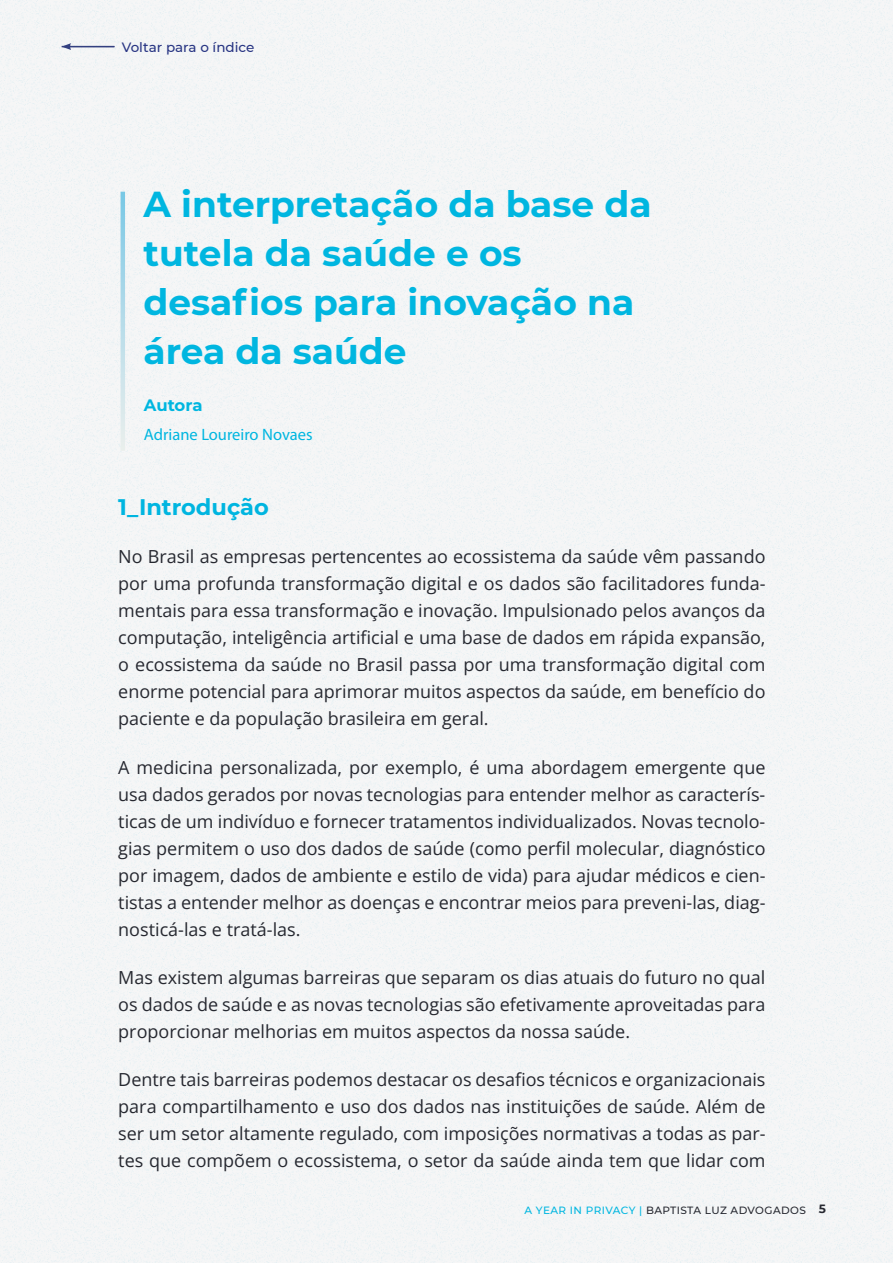
<style>
.page{position:relative;width:893px;height:1263px;background:#fff}
.page>*{position:absolute;margin:0;border:0;box-sizing:border-box;transform-origin:0 0}
.t1{font:700 36px/49.2px "Montserrat";color:#00b6e0}
.t2{font:700 22.5px "Montserrat";color:#00b5e0}
.t3{font:800 18px/27px "Open Sans";color:#262830;text-align:justify}
.t4{font:16.5px "Myriad Pro";color:#00b6e0}
.t5{font:700 16.5px "Montserrat";letter-spacing:-.005em;color:#00b6e0}
.t6{font:500 13.5px "Montserrat";color:#283583}
.t7{font:500 10.5px "Montserrat";letter-spacing:.04em;color:#262830}
.s1{color:#00b6e0}
.s2{font-weight:700;font-size:12px}
</style>
<div class="page">
<div style="left:0;top:0;width:733px;height:1263px;background:#f4f5f6"></div>
<div style="left:733px;top:0;width:160px;height:1263px;background:#f4f5f6"></div>
<div style="left:0;top:0;width:347px;height:144px;background:#f4f5f6"></div>
<svg style="left:62px;top:43px;width:9px;height:7px"></svg>
<hr style="left:62px;top:46px;width:52px;height:1px;background:#334080">
<svg style="left:121px;top:192px;width:4px;height:259px"></svg>
<p class="t6" style="left:122px;top:38px;width:134px">Voltar para o índice</p>
<h1 class="t1" style="left:144px;top:177px;width:510px">A interpretação da base da tutela da saúde e os desafios para inovação na área da saúde</h1>
<p class="t5" style="left:144px;top:394px;width:60px">Autora</p>
<p class="t4" style="left:144px;top:424px;width:170px">Adriane Loureiro Novaes</p>
<p class="t2" style="left:118px;top:491px;width:152px">1_Introdução</p>
<p class="t3" style="left:118px;top:543px;width:649px">No Brasil as empresas pertencentes ao ecossistema da saúde vêm passando por uma profunda transformação digital e os dados são facilitadores funda&shy;mentais para essa transformação e inovação. Impulsionado pelos avanços da computação, inteligência artificial e uma base de dados em rápida expansão, o ecossistema da saúde no Brasil passa por uma transformação digital com enorme potencial para aprimorar muitos aspectos da saúde, em benefício do paciente e da população brasileira em geral.</p>
<p class="t3" style="left:118px;top:753px;width:649px">A medicina personalizada, por exemplo, é uma abordagem emergente que usa dados gerados por novas tecnologias para entender melhor as caracterís&shy;ticas de um indivíduo e fornecer tratamentos individualizados. Novas tecnolo&shy;gias permitem o uso dos dados de saúde (como perfil molecular, diagnóstico por imagem, dados de ambiente e estilo de vida) para ajudar médicos e cien&shy;tistas a entender melhor as doenças e encontrar meios para preveni-las, diag&shy;nosticá-las e tratá-las.</p>
<p class="t3" style="left:118px;top:963px;width:649px">Mas existem algumas barreiras que separam os dias atuais do futuro no qual os dados de saúde e as novas tecnologias são efetivamente aproveitadas para proporcionar melhorias em muitos aspectos da nossa saúde.</p>
<p class="t3" style="left:118px;top:1066px;width:649px">Dentre tais barreiras podemos destacar os desafios técnicos e organizacionais para compartilhamento e uso dos dados nas instituições de saúde. Além de ser um setor altamente regulado, com imposições normativas a todas as par&shy;tes que compõem o ecossistema, o setor da saúde ainda tem que lidar com</p>
<p class="t7" style="left:525px;top:1203px;width:303px"><span class="s1">A YEAR IN PRIVACY |</span> BAPTISTA LUZ ADVOGADOS <span class="s2">5</span></p>
</div>
